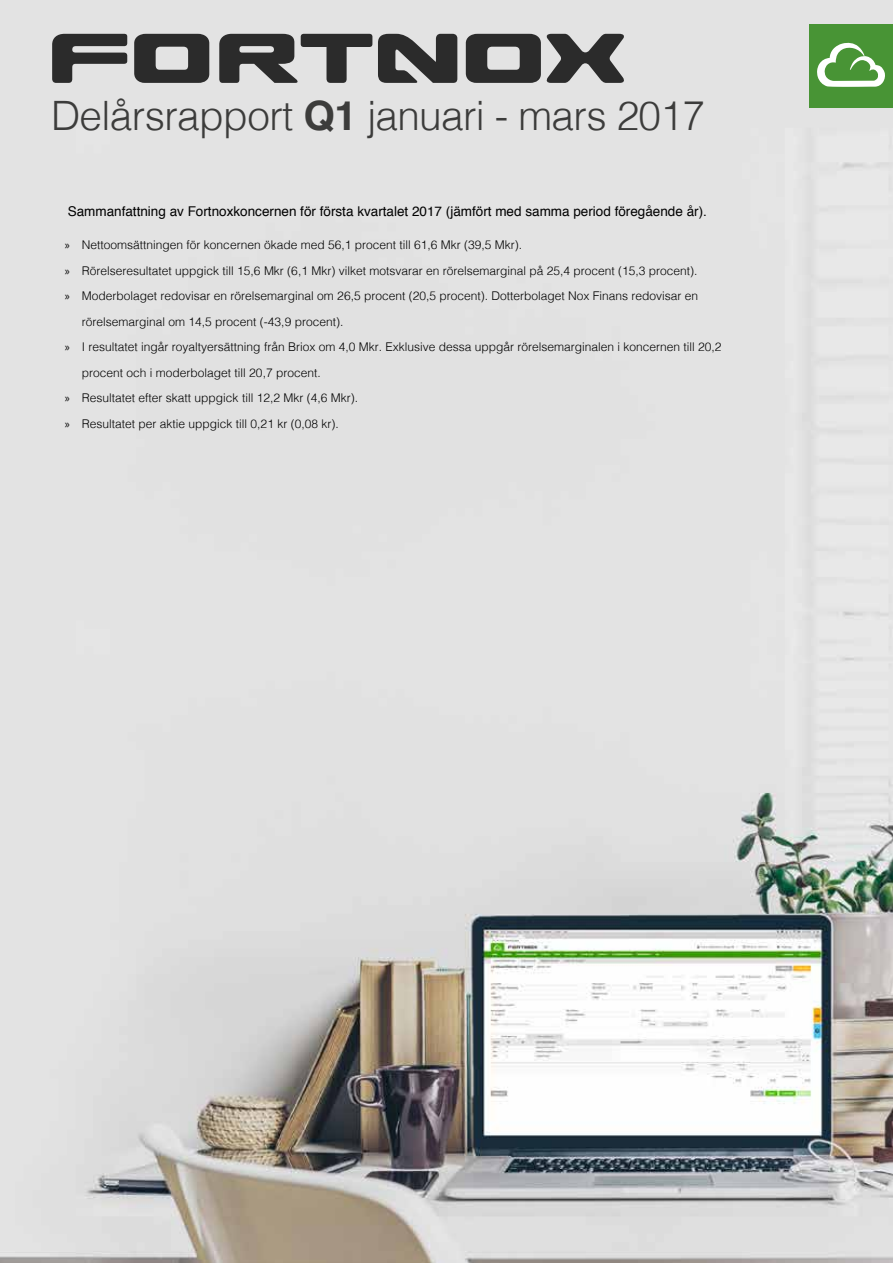
<style>
.page{position:relative;width:893px;height:1263px;background:#fff}
.page>*{position:absolute;margin:0;border:0;box-sizing:border-box;transform-origin:0 0}
.t1{font:300 40.5px "Helvetica";letter-spacing:-.015em;color:#3c3c3b}
.t2{font:13.5px "Helvetica";color:#000}
.t3{font:300 12px "Helvetica";color:#000}
.s1{font-weight:700}
.s2{font-family:"Myriad Pro";font-weight:400}
</style>
<div class="page">
<img style="left:0;top:0;width:893px;height:1263px">
<svg style="left:134px;top:34px;width:75px;height:49px;background:#545454"></svg>
<svg style="left:52px;top:34px;width:75px;height:49px;background:#727272"></svg>
<svg style="left:326px;top:47px;width:21px;height:36px"></svg>
<div style="left:301px;top:34px;width:71px;height:13px;background:#2b2b2b;border-radius:3px"></div>
<svg style="left:219px;top:34px;width:79px;height:49px;background:#5c5c5c"></svg>
<svg style="left:378px;top:34px;width:79px;height:49px;background:#575757"></svg>
<svg style="left:466px;top:34px;width:157px;height:49px;background:#666"></svg>
<div style="left:809px;top:24px;width:84px;height:84px;background:#489435"></div>
<svg style="left:817px;top:42px;width:68px;height:45px"></svg>
<h1 class="t1" style="left:51px;top:81px;width:655px">Delårsrapport <span class="s1">Q1</span> januari - mars 2017</h1>
<p class="t2" style="left:68px;top:201px;width:641px">Sammanfattning av Fortnoxkoncernen för första kvartalet 2017 (jämfört med samma period föregående år).</p>
<p class="t3" style="left:65px;top:235px;width:459px"><span class="s2">»</span> Nettoomsättningen för koncernen ökade med 56,1 procent till 61,6 Mkr (39,5 Mkr).</p>
<p class="t3" style="left:65px;top:260px;width:634px"><span class="s2">»</span> Rörelseresultatet uppgick till 15,6 Mkr (6,1 Mkr) vilket motsvarar en rörelsemarginal på 25,4 procent (15,3 procent).</p>
<p class="t3" style="left:65px;top:286px;width:635px"><span class="s2">»</span> Moderbolaget redovisar en rörelsemarginal om 26,5 procent (20,5 procent). Dotterbolaget Nox Finans redovisar en</p>
<p class="t3" style="left:82px;top:311px;width:263px">rörelsemarginal om 14,5 procent (-43,9 procent).</p>
<p class="t3" style="left:65px;top:337px;width:658px"><span class="s2">»</span> I resultatet ingår royaltyersättning från Briox om 4,0 Mkr. Exklusive dessa uppgår rörelsemarginalen i koncernen till 20,2</p>
<p class="t3" style="left:82px;top:362px;width:240px">procent och i moderbolaget till 20,7 procent.</p>
<p class="t3" style="left:65px;top:388px;width:295px"><span class="s2">»</span> Resultatet efter skatt uppgick till 12,2 Mkr (4,6 Mkr).</p>
<p class="t3" style="left:65px;top:413px;width:275px"><span class="s2">»</span> Resultatet per aktie uppgick till 0,21 kr (0,08 kr).</p>
</div>
